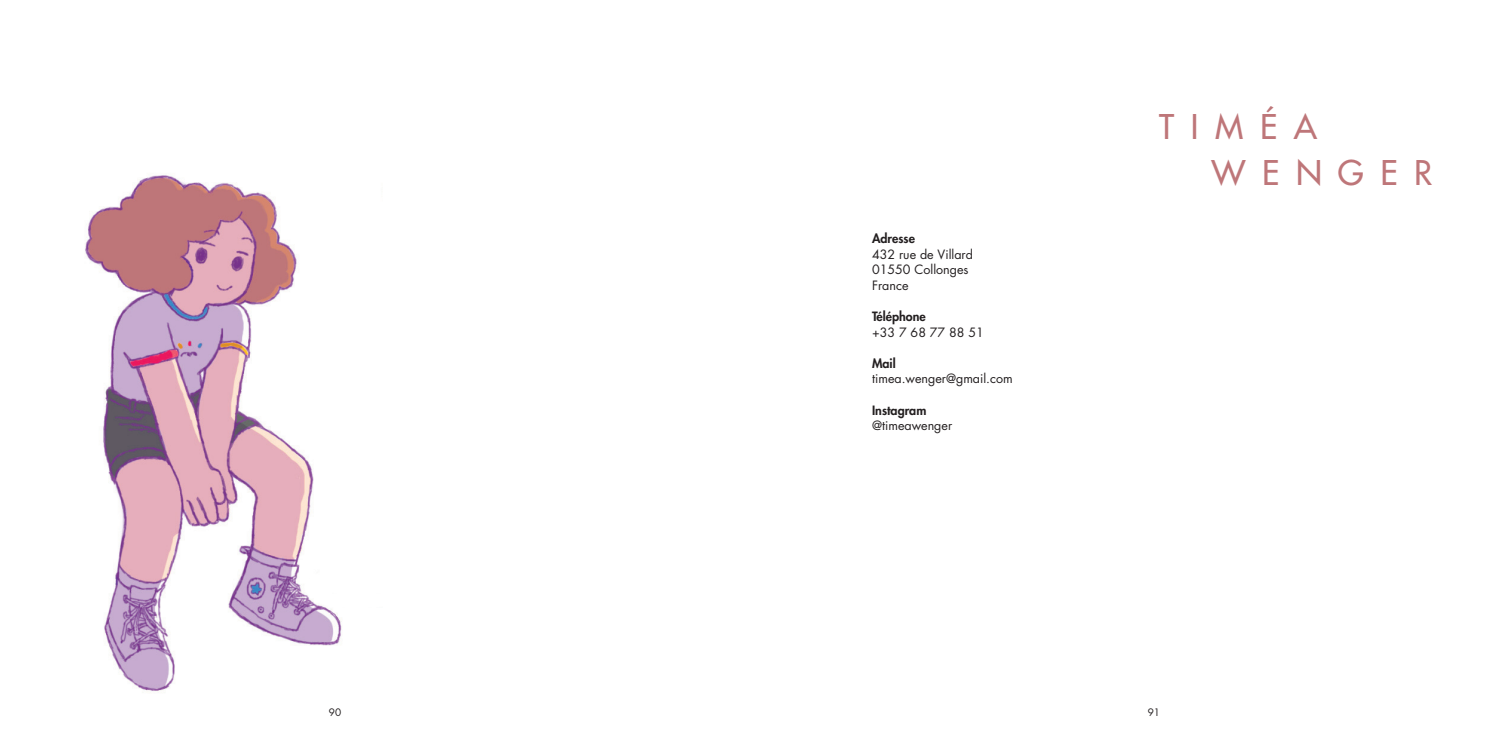
<style>
.page{position:relative;width:1489px;height:745px;background:#fff}
.page>*{position:absolute;margin:0;border:0;box-sizing:border-box;transform-origin:0 0}
.t1{font:500 33.12px "Futura Std";letter-spacing:.5em;color:#be7679}
.texte_courant{font:12.5px "Futura Std";color:#231f20}
.titres{font:800 12.5px "Futura Std";color:#231f20}
.t2{font:10px "Futura Std";color:#231f20}
</style>
<div class="page">
<img style="left:85px;top:175px;width:257px;height:516px">
<div style="left:304px;top:574px;width:31px;height:24px;background:#fff;border-radius:50%"></div>
<div style="left:321px;top:570px;width:51px;height:24px;background:#fff;border-radius:50%"></div>
<div style="left:316px;top:591px;width:80px;height:17px;background:#fff;border-radius:50%"></div>
<p class="titres" style="left:872px;top:230px;width:44px">Adresse</p>
<p class="texte_courant" style="left:872px;top:246px;width:102px">432 rue de Villard</p>
<p class="texte_courant" style="left:872px;top:262px;width:98px">01550 Collonges</p>
<p class="texte_courant" style="left:872px;top:277px;width:38px">France</p>
<p class="titres" style="left:872px;top:308px;width:55px">Téléphone</p>
<p class="texte_courant" style="left:872px;top:324px;width:113px">+33 7 68 77 88 51</p>
<p class="titres" style="left:872px;top:355px;width:25px">Mail</p>
<p class="texte_courant" style="left:872px;top:370px;width:142px">timea.wenger@gmail.com</p>
<p class="titres" style="left:872px;top:401px;width:56px">Instagram</p>
<p class="texte_courant" style="left:872px;top:417px;width:82px">@timeawenger</p>
<p class="t1" style="left:1159px;top:106px;width:159px">TIMÉA</p>
<p class="t1" style="left:1211px;top:152px;width:222px">WENGER</p>
<p class="t2" style="left:329px;top:705px;width:14px">90</p>
<p class="t2" style="left:1147px;top:705px;width:14px">91</p>
</div>
